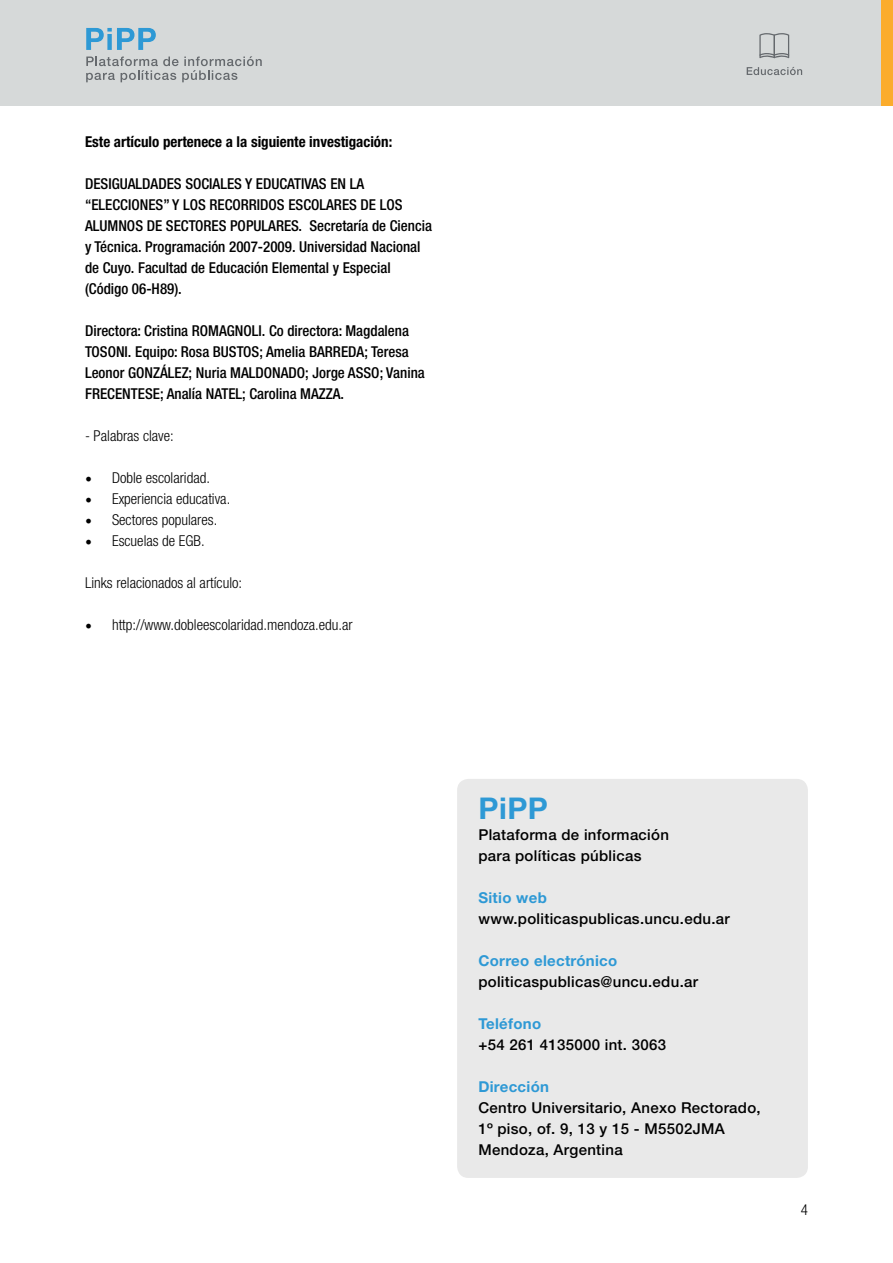
<style>
.page{position:relative;width:893px;height:1263px;background:#fff}
.page>*{position:absolute;margin:0;border:0;box-sizing:border-box;transform-origin:0 0}
.t1{font:700 30px "Helvetica Neue LT Std";color:#2e99d5}
.t2{font:500 condensed 15px/21px "Helvetica Neue LT Std";color:#000}
.t3{font:500 15px/21px "Helvetica Neue LT Std";letter-spacing:.02em;color:#000}
.t4{font:300 condensed 15px "Helvetica Neue LT Std";color:#000}
.t5{font:700 condensed 15px "Helvetica Neue LT Std";color:#000}
.t6{font:700 15px "Helvetica Neue LT Std";letter-spacing:.02em;color:#2e99d5}
.s1{font-family:"Minion Pro";font-weight:400;font-stretch:normal;font-size:18px}
</style>
<div class="page">
<div style="left:0;top:0;width:893px;height:105px;background:#d6d9d9"></div>
<div style="left:881px;top:0;width:12px;height:105px;background:#fbac2c"></div>
<svg style="left:747px;top:67px;width:55px;height:8px"></svg>
<svg style="left:759px;top:33px;width:30px;height:25px"></svg>
<svg style="left:86px;top:28px;width:70px;height:22px"></svg>
<svg style="left:86px;top:56px;width:176px;height:26px"></svg>
<div style="left:457px;top:779px;width:351px;height:399px;background:#e9e9e9;border-radius:11px"></div>
<p class="t5" style="left:85px;top:133px;width:309px">Este artículo pertenece a la siguiente investigación:</p>
<p class="t2" style="left:85px;top:173px;width:348px">DESIGUALDADES SOCIALES Y EDUCATIVAS EN LA “ELECCIONES” Y LOS RECORRIDOS ESCOLARES DE LOS ALUMNOS DE SECTORES POPULARES. Secretaría de Ciencia y Técnica. Programación 2007-2009. Universidad Nacional de Cuyo. Facultad de Educación Elemental y Especial (Código 06-H89).</p>
<p class="t2" style="left:85px;top:320px;width:341px">Directora: Cristina ROMAGNOLI. Co directora: Magdalena TOSONI. Equipo: Rosa BUSTOS; Amelia BARREDA; Teresa Leonor GONZÁLEZ; Nuria MALDONADO; Jorge ASSO; Vanina FRECENTESE; Analía NATEL; Carolina MAZZA.</p>
<p class="t4" style="left:85px;top:427px;width:90px">- Palabras clave:</p>
<p class="t4" style="left:85px;top:469px;width:126px"><span class="s1">•</span> Doble escolaridad.</p>
<p class="t4" style="left:85px;top:490px;width:147px"><span class="s1">•</span> Experiencia educativa.</p>
<p class="t4" style="left:85px;top:511px;width:134px"><span class="s1">•</span> Sectores populares.</p>
<p class="t4" style="left:85px;top:532px;width:121px"><span class="s1">•</span> Escuelas de EGB.</p>
<p class="t4" style="left:85px;top:574px;width:159px">Links relacionados al artículo:</p>
<p class="t4" style="left:85px;top:616px;width:269px"><span class="s1">•</span> http://www.dobleescolaridad.mendoza.edu.ar</p>
<h1 class="t1" style="left:478px;top:790px;width:71px">PiPP</h1>
<p class="t3" style="left:478px;top:824px;width:192px">Plataforma de información para políticas públicas</p>
<p class="t6" style="left:478px;top:888px;width:70px">Sitio web</p>
<p class="t3" style="left:478px;top:908px;width:253px">www.politicaspublicas.uncu.edu.ar</p>
<p class="t6" style="left:478px;top:951px;width:140px">Correo electrónico</p>
<p class="t3" style="left:478px;top:971px;width:221px">politicaspublicas@uncu.edu.ar</p>
<p class="t6" style="left:478px;top:1014px;width:64px">Teléfono</p>
<p class="t3" style="left:478px;top:1034px;width:189px">+54 261 4135000 int. 3063</p>
<p class="t6" style="left:478px;top:1077px;width:72px">Dirección</p>
<p class="t3" style="left:478px;top:1097px;width:284px">Centro Universitario, Anexo Rectorado,<br>1º piso, of. 9, 13 y 15 - M5502JMA<br>Mendoza, Argentina</p>
<p class="t4" style="left:801px;top:1201px;width:9px">4</p>
</div>
